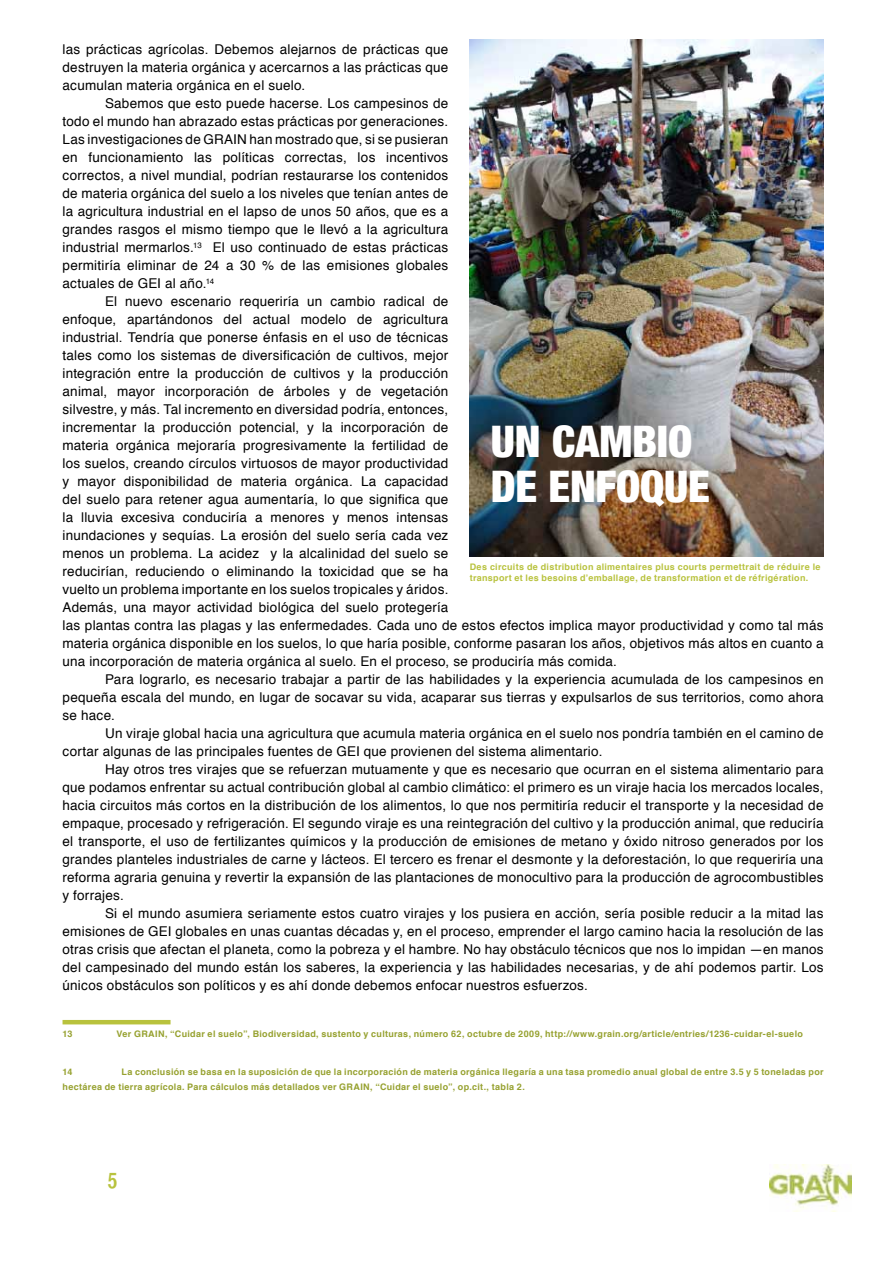
<style>
.page{position:relative;width:893px;height:1263px;background:#fff}
.page>*{position:absolute;margin:0;border:0;box-sizing:border-box;transform-origin:0 0}
.t1{font:900 condensed 43.5px/45px "Helvetica Neue";color:#fff}
.t2{font:21px "Helvetica CY Bold";color:#b8c23d}
.t3{font:13.5px/18px "Helvetica";letter-spacing:.02em;color:#000;text-align:justify}
.t4{font:700 9px/15px "Helvetica";letter-spacing:.035em;color:#96a12f}
.t5{font:700 9px/10.8px "Helvetica";letter-spacing:.035em;color:#b8c23d}
</style>
<div class="page">
<img style="left:769px;top:1164px;width:82px;height:48px">
<hr style="left:63px;top:1020px;width:108px;height:4px;background:#b8c23d">
<img style="left:470px;top:40px;width:354px;height:516px">
<p class="t3" style="left:63px;top:41px;width:387px">las prácticas agrícolas. Debemos alejarnos de prácticas que destruyen la materia orgánica y acercarnos a las prácticas que acumulan materia orgánica en el suelo.</p>
<p class="t3" style="left:63px;top:95px;width:387px;text-indent:43px">Sabemos que esto puede hacerse. Los campesinos de todo el mundo han abrazado estas prácticas por generaciones.<br>Las investigaciones de GRAIN han mostrado que, si se pusieran en funcionamiento las políticas correctas, los incentivos correctos, a nivel mundial, podrían restaurarse los contenidos de materia orgánica del suelo a los niveles que tenían antes de la agricultura industrial en el lapso de unos 50 años, que es a grandes rasgos el mismo tiempo que le llevó a la agricultura industrial mermarlos.<sup>13</sup> El uso continuado de estas prácticas permitiría eliminar de 24 a 30 % de las emisiones globales actuales de GEI al año.<sup>14</sup></p>
<p class="t3" style="left:63px;top:293px;width:762px;text-align:left;text-indent:43px">El nuevo escenario requeriría un cambio radical de<br>enfoque, apartándonos del actual modelo de agricultura<br>industrial. Tendría que ponerse énfasis en el uso de técnicas<br>tales como los sistemas de diversificación de cultivos, mejor<br>integración entre la producción de cultivos y la producción<br>animal, mayor incorporación de árboles y de vegetación<br>silvestre, y más. Tal incremento en diversidad podría, entonces,<br>incrementar la producción potencial, y la incorporación de<br>materia orgánica mejoraría progresivamente la fertilidad de<br>los suelos, creando círculos virtuosos de mayor productividad<br>y mayor disponibilidad de materia orgánica. La capacidad<br>del suelo para retener agua aumentaría, lo que significa que<br>la lluvia excesiva conduciría a menores y menos intensas<br>inundaciones y sequías. La erosión del suelo sería cada vez<br>menos un problema. La acidez y la alcalinidad del suelo se<br>reducirían, reduciendo o eliminando la toxicidad que se ha<br>vuelto un problema importante en los suelos tropicales y áridos.<br>Además, una mayor actividad biológica del suelo protegería<br>las plantas contra las plagas y las enfermedades. Cada uno de estos efectos implica mayor productividad y como tal más materia orgánica disponible en los suelos, lo que haría posible, conforme pasaran los años, objetivos más altos en cuanto a una incorporación de materia orgánica al suelo. En el proceso, se produciría más comida.</p>
<p class="t3" style="left:63px;top:671px;width:763px;text-indent:43px">Para lograrlo, es necesario trabajar a partir de las habilidades y la experiencia acumulada de los campesinos en pequeña escala del mundo, en lugar de socavar su vida, acaparar sus tierras y expulsarlos de sus territorios, como ahora se hace.</p>
<p class="t3" style="left:63px;top:725px;width:762px;text-indent:43px">Un viraje global hacia una agricultura que acumula materia orgánica en el suelo nos pondría también en el camino de cortar algunas de las principales fuentes de GEI que provienen del sistema alimentario.</p>
<p class="t3" style="left:63px;top:761px;width:762px;text-indent:43px">Hay otros tres virajes que se refuerzan mutuamente y que es necesario que ocurran en el sistema alimentario para que podamos enfrentar su actual contribución global al cambio climático: el primero es un viraje hacia los mercados locales, hacia circuitos más cortos en la distribución de los alimentos, lo que nos permitiría reducir el transporte y la necesidad de empaque, procesado y refrigeración. El segundo viraje es una reintegración del cultivo y la producción animal, que reduciría el transporte, el uso de fertilizantes químicos y la producción de emisiones de metano y óxido nitroso generados por los grandes planteles industriales de carne y lácteos. El tercero es frenar el desmonte y la deforestación, lo que requeriría una reforma agraria genuina y revertir la expansión de las plantaciones de monocultivo para la producción de agrocombustibles y forrajes.</p>
<p class="t3" style="left:63px;top:905px;width:763px;text-indent:43px">Si el mundo asumiera seriamente estos cuatro virajes y los pusiera en acción, sería posible reducir a la mitad las emisiones de GEI globales en unas cuantas décadas y, en el proceso, emprender el largo camino hacia la resolución de las otras crisis que afectan el planeta, como la pobreza y el hambre. No hay obstáculo técnicos que nos lo impidan —en manos del campesinado del mundo están los saberes, la experiencia y las habilidades necesarias, y de ahí podemos partir. Los únicos obstáculos son políticos y es ahí donde debemos enfocar nuestros esfuerzos.</p>
<p class="t4" style="left:63px;top:1027px;width:11px">13</p>
<p class="t4" style="left:117px;top:1027px;width:688px">Ver GRAIN, “Cuidar el suelo”, Biodiversidad, sustento y culturas, número 62, octubre de 2009, http://www.grain.org/article/entries/1236-cuidar-el-suelo</p>
<p class="t4" style="left:63px;top:1064px;width:11px">14</p>
<h1 class="t1" style="left:491px;top:418px;width:86px">UN CAMBIO<br>DE ENFO</h1>
<h1 class="t1" style="left:640px;top:463px;width:47px">QUE</h1>
<p class="t5" style="left:470px;top:562px;width:352px">Des circuits de distribution alimentaires plus courts permettrait de réduire le transport et les besoins d’emballage, de transformation et de réfrigération.</p>
<p class="t4" style="left:63px;top:1064px;width:763px;text-indent:59px">La conclusión se basa en la suposición de que la incorporación de materia orgánica llegaría a una tasa promedio anual global de entre 3.5 y 5 toneladas por hectárea de tierra agrícola. Para cálculos más detallados ver GRAIN, “Cuidar el suelo”, op.cit., tabla 2.</p>
<h2 class="t2" style="left:108px;top:1168px;width:11px">5</h2>
</div>
